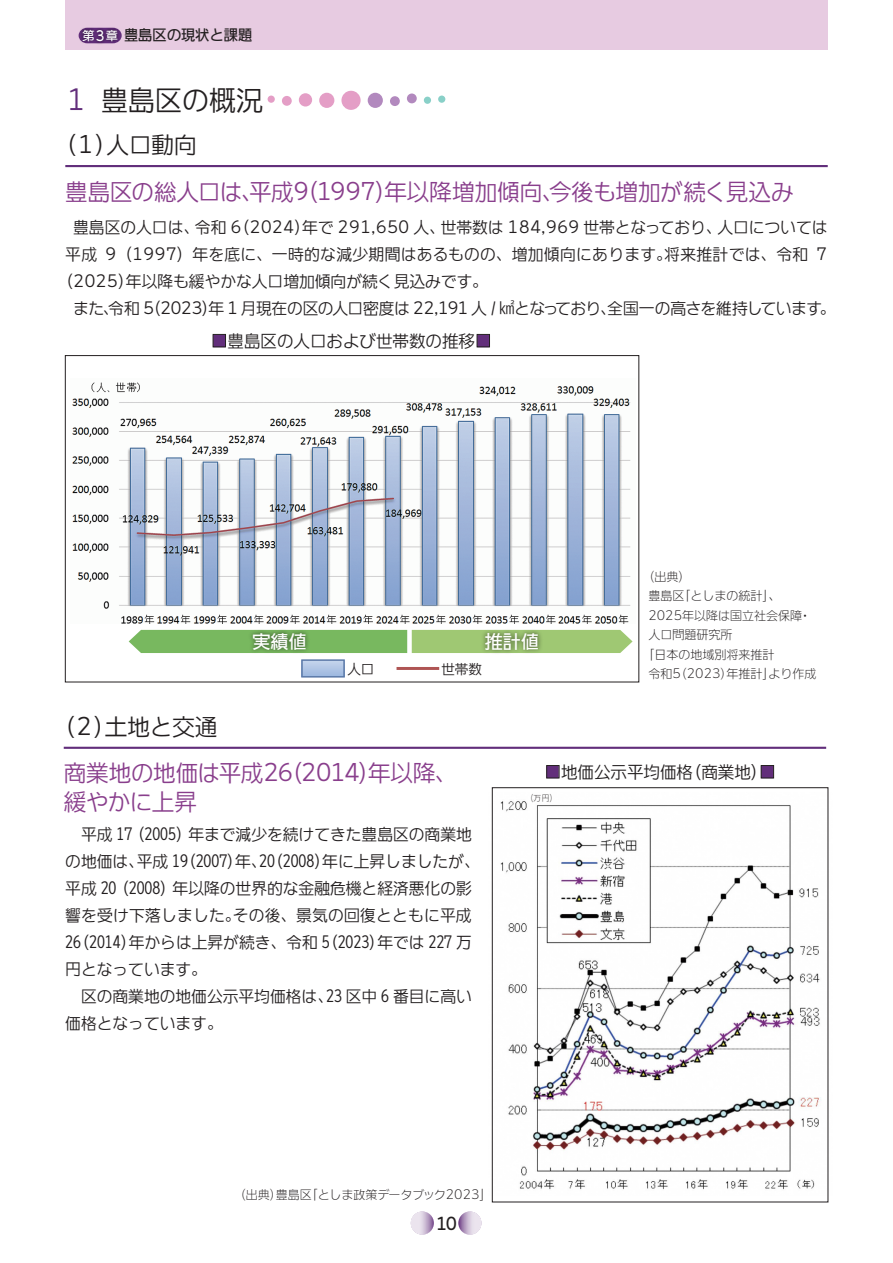
<style>
.page{position:relative;width:893px;height:1263px;background:#fff}
.page>*{position:absolute;margin:0;border:0;box-sizing:border-box;transform-origin:0 0}
.t1{font:27px "DFUD Gothic W4 WING RKSJ H";color:#231f20}
.t2{font:22.5px/28.5px "DFUD Gothic W4 WING RKSJ H";letter-spacing:-.015em;color:#893e8c}
.t3{font:22.5px "DFUD Gothic W4 WING RKSJ H";color:#231f20}
.t4{font:18px "DFUD Gothic W6 WING RKSJ H";color:#fff}
.t5{font:16.5px "DFUD Gothic W4 WING RKSJ H";color:#231f20}
.t6{font:16.5px "DFUD Gothic W6 WING RKSJ H";color:#231f20}
.t7{font:15.75px/27px "DFUD Gothic W4 WIN RKSJ H";color:#231f20}
.t8{font:15.75px "DFUD Gothic W4 WING RKSJ H";color:#231f20}
.t9{font:15.75px "DFUD Gothic W4 WING RKSJ H";letter-spacing:-.03em;color:#231f20}
.t10{font:15.75px "DFUD Gothic W4 WING RKSJ H";letter-spacing:.025em;color:#231f20}
.t11{font:14.25px "DFUD Gothic W6 WING RKSJ H";color:#231f20}
.t12{font:13.5px "DFUD Gothic W4 WING RKSJ H";color:#231f20}
.t13{font:12px/19.5px "DFUD Gothic W2 WING RKSJ H";color:#231f20}
.t14{font:8.25px "DF Gothic P W2 WING RKSJ H";color:#231f20}
.s1{font-family:"DFUD Maru Gothic W6 WING RKSJ H";font-size:12.15px;color:#fff}
.s2{font-family:"DFUD Maru Gothic W6 WING RKSJ H";font-size:13.5px;color:#fff}
.s3{color:#622e7b}
.s4{font-family:"Koz Go Pro"}
</style>
<div class="page">
<svg style="left:458px;top:1211px;width:23px;height:23px"></svg>
<svg style="left:411px;top:1211px;width:23px;height:23px"></svg>
<div style="left:65px;top:0;width:763px;height:49px;background:#e7cbe1"></div>
<img style="left:72px;top:382px;width:559px;height:242px">
<img style="left:491px;top:792px;width:338px;height:403px">
<img style="left:78px;top:27px;width:44px;height:17px">
<div style="left:368px;top:93px;width:15px;height:15px;background:#b289be;border-radius:50%"></div>
<div style="left:407px;top:94px;width:10px;height:9px;background:#b289be;border-radius:50%"></div>
<div style="left:390px;top:96px;width:10px;height:10px;background:#b289be;border-radius:50%"></div>
<div style="left:341px;top:91px;width:20px;height:19px;background:#e49ec6;border-radius:50%"></div>
<div style="left:319px;top:93px;width:15px;height:15px;background:#e49ec6;border-radius:50%"></div>
<div style="left:299px;top:93px;width:13px;height:14px;background:#e49ec6;border-radius:50%"></div>
<div style="left:282px;top:96px;width:10px;height:10px;background:#e49ec6;border-radius:50%"></div>
<div style="left:268px;top:96px;width:7px;height:7px;background:#e49ec6;border-radius:50%"></div>
<div style="left:424px;top:97px;width:7px;height:7px;background:#89d0c8;border-radius:50%"></div>
<div style="left:438px;top:96px;width:7px;height:7px;background:#89d0c8;border-radius:50%"></div>
<hr style="left:65px;top:165px;width:763px;height:2px;background:#622e7b">
<div style="left:213px;top:334px;width:13px;height:13px;border:1px solid #231f20"></div>
<div style="left:477px;top:334px;width:13px;height:13px;border:1px solid #231f20"></div>
<hr style="left:64px;top:747px;width:762px;height:2px;background:#622e7b">
<div style="left:492px;top:787px;width:336px;height:415px;border:1px solid #231f20"></div>
<div style="left:546px;top:765px;width:13px;height:13px;border:1px solid #231f20"></div>
<div style="left:761px;top:765px;width:13px;height:13px;border:1px solid #231f20"></div>
<svg style="left:129px;top:630px;width:504px;height:23px;background:#8dc16e"></svg>
<img style="left:478px;top:629px;width:68px;height:25px">
<img style="left:245px;top:629px;width:69px;height:24px">
<div style="left:302px;top:660px;width:42px;height:17px;background:linear-gradient(to right,#b4c8e6,#b4c8e6)"></div>
<div style="left:301px;top:659px;width:44px;height:18px;border:2px solid #5b79a8"></div>
<hr style="left:397px;top:667px;width:42px;height:3px;background:#af5554">
<p class="t11" style="left:82px;top:26px;width:171px"><span class="s1">第</span><span class="s2">３</span><span class="s1">章</span>豊島区の現状と課題</p>
<h1 class="t1" style="left:65px;top:82px;width:199px"><span class="s3">１</span>　豊島区の概況</h1>
<h2 class="t3" style="left:65px;top:130px;width:133px">（１）人口動向</h2>
<h2 class="t2" style="left:65px;top:177px;width:730px">豊島区の総人口は、平成9（1997）年以降増加傾向、今後も増加が続く見込み</h2>
<p class="t8" style="left:65px;top:216px;width:764px">　豊島区の人口は、令和 6（2024）年で 291,650 人、世帯数は 184,969 世帯となっており、人口については</p>
<p class="t10" style="left:65px;top:243px;width:763px">平成 9 （1997）年を底に、一時的な減少期間はあるものの、増加傾向にあります。将来推計では、令和 7</p>
<p class="t8" style="left:65px;top:270px;width:416px">（2025）年以降も緩やかな人口増加傾向が続く見込みです。</p>
<p class="t9" style="left:73px;top:297px;width:756px">また、令和 5（2023）年 1 月現在の区の人口密度は 22,191 人 / <span class="s4">㎢</span>となっており、全国一の高さを維持しています。</p>
<p class="t5" style="left:211px;top:329px;width:282px"><span class="s3">■</span>豊島区の人口および世帯数の推移<span class="s3">■</span></p>
<p class="t4" style="left:252px;top:629px;width:55px">実績値</p>
<p class="t4" style="left:485px;top:629px;width:55px">推計値</p>
<p class="t13" style="left:648px;top:566px;width:161px">（出典）<br>豊島区「としまの統計」、<br>2025年以降は国立社会保障・人口問題研究所<br>「日本の地域別将来推計</p>
<p class="t12" style="left:347px;top:660px;width:28px">人口</p>
<p class="t12" style="left:441px;top:660px;width:42px">世帯数</p>
<p class="t13" style="left:648px;top:664px;width:169px">令和5（2023）年推計」より作成</p>
<h2 class="t3" style="left:64px;top:712px;width:155px">（２）土地と交通</h2>
<h2 class="t2" style="left:64px;top:758px;width:384px">商業地の地価は平成26（2014）年以降、緩やかに上昇</h2>
<p class="t7" style="left:65px;top:820px;width:416px">　平成 17（2005）年まで減少を続けてきた豊島区の商業地の地価は、平成 19（2007）年、20（2008）年に上昇しましたが、平成 20（2008）年以降の世界的な金融危機と経済悪化の影響を受け下落しました。その後、景気の回復とともに平成<br>26（2014）年からは上昇が続き、令和 5（2023）年では 227 万円となっています。<br>　区の商業地の地価公示平均価格は、23 区中 6 番目に高い価格となっています。</p>
<p class="t5" style="left:545px;top:760px;width:232px"><span class="s3">■</span>地価公示平均価格（商業地）<span class="s3">■</span></p>
<p class="t14" style="left:529px;top:794px;width:26px">（万円）</p>
<p class="t13" style="left:240px;top:1184px;width:247px">（出典）豊島区「としま政策データブック2023」</p>
<p class="t6" style="left:436px;top:1213px;width:23px">10</p>
</div>
